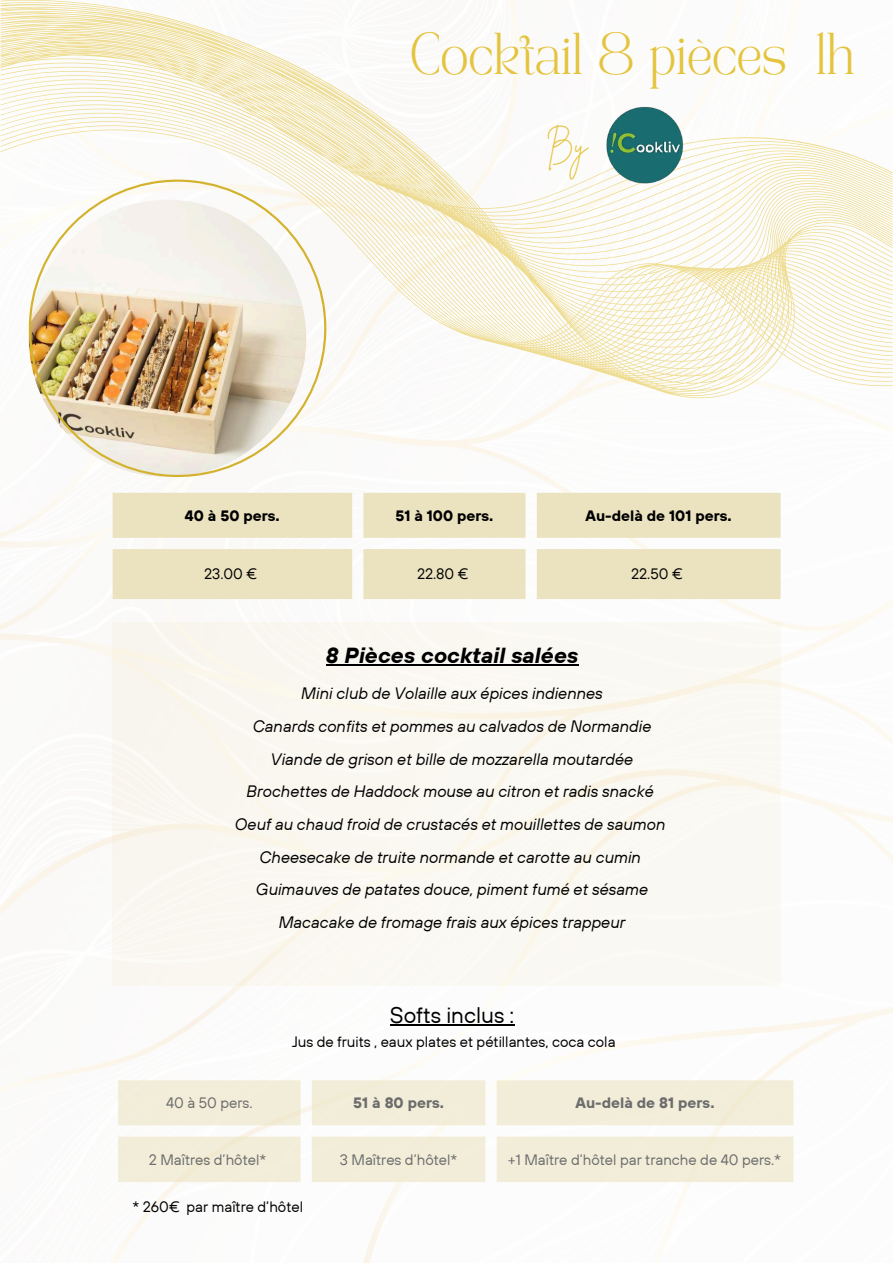
<style>
.page{position:relative;width:893px;height:1263px;background:#fff}
.page>*{position:absolute;margin:0;border:0;box-sizing:border-box;transform-origin:0 0}
.t1{font:41.25px "TANGARLAND";color:#e4c43d}
.t2{font:28.8px "Brittany Signature";color:#e4c43d}
.t3{font:22.5px "TT Hoves";color:#000}
.t4{font:italic 700 21.75px "TT Hoves";color:#000}
.t5{font:italic 16.5px/32.6px "TT Hoves";color:#000;text-align:center}
.t6{font:15px "TT Hoves";color:#000}
.t7{font:700 15px "TT Hoves";color:#000}
</style>
<div class="page">
<img style="left:0;top:0;width:893px;height:1263px">
<div style="left:113px;top:622px;width:667px;height:364px;background:#faf8f2"></div>
<svg style="left:1px;top:0;width:891px;height:399px"></svg>
<img style="left:29px;top:180px;width:297px;height:297px">
<svg style="left:113px;top:493px;width:667px;height:106px;background:#ede6c7"></svg>
<hr style="left:326px;top:665px;width:252px;height:1px;background:#000">
<img style="left:601px;top:101px;width:88px;height:89px">
<hr style="left:390px;top:1024px;width:124px;height:2px;background:#000">
<svg style="left:118px;top:1080px;width:675px;height:102px;background:#f3efdd"></svg>
<h1 class="t1" style="left:410px;top:31px;width:447px">Cocktail 8 pièces 1h</h1>
<h2 class="t2" style="left:546px;top:126px;width:42px">By</h2>
<p class="t7" style="left:185px;top:506px;width:96px">40 à 50 pers.</p>
<p class="t7" style="left:395px;top:506px;width:100px">51 à 100 pers.</p>
<p class="t7" style="left:585px;top:506px;width:148px">Au-delà de 101 pers.</p>
<p class="t6" style="left:204px;top:564px;width:55px">23.00 €</p>
<p class="t6" style="left:417px;top:564px;width:53px">22.80 €</p>
<p class="t6" style="left:631px;top:564px;width:53px">22.50 €</p>
<h3 class="t4" style="left:326px;top:642px;width:254px">8 Pièces cocktail salées</h3>
<p class="t5" style="left:235px;top:677px;width:432px">Mini club de Volaille aux épices indiennes<br>Canards confits et pommes au calvados de Normandie Viande de grison et bille de mozzarella moutardée Brochettes de Haddock mouse au citron et radis snacké Oeuf au chaud froid de crustacés et mouillettes de saumon Cheesecake de truite normande et carotte au cumin Guimauves de patates douce, piment fumé et sésame Macacake de fromage frais aux épices trappeur</p>
<h3 class="t3" style="left:390px;top:1000px;width:126px">Softs inclus :</h3>
<p class="t6" style="left:292px;top:1031px;width:325px">Jus de fruits , eaux plates et pétillantes, coca cola</p>
<p class="t6" style="left:166px;top:1093px;width:88px">40 à 50 pers.</p>
<p class="t7" style="left:353px;top:1093px;width:92px">51 à 80 pers.</p>
<p class="t7" style="left:575px;top:1093px;width:140px">Au-delà de 81 pers.</p>
<p class="t6" style="left:149px;top:1150px;width:119px">2 Maîtres d’hôtel*</p>
<p class="t6" style="left:340px;top:1150px;width:119px">3 Maîtres d’hôtel*</p>
<p class="t6" style="left:508px;top:1150px;width:275px">+1 Maître d’hôtel par tranche de 40 pers.*</p>
<p class="t6" style="left:132px;top:1197px;width:172px">* 260€ par maître d’hôtel</p>
</div>
